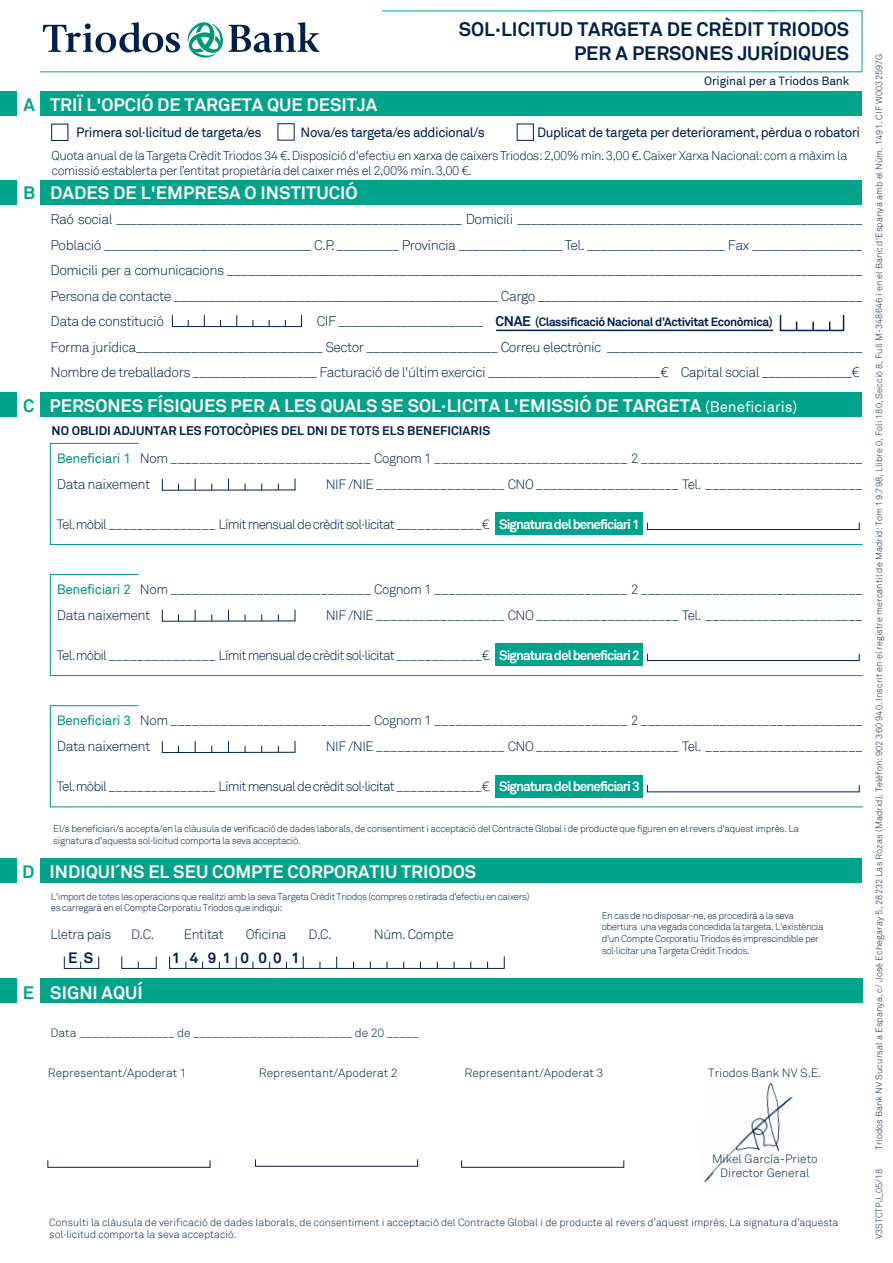
<style>
.page{position:relative;width:893px;height:1263px;background:#fff}
.page>*{position:absolute;margin:0;border:0;box-sizing:border-box;transform-origin:0 0}
.t1{font:700 19.5px/23.4px "Akkurat";color:#00204a;text-align:right}
.t2{font:700 18px "Akkurat";color:#fff}
.t3{font:700 15px "Akkurat";color:#00204a}
.t4{font:300 13.95px/25.5px "Akkurat";letter-spacing:-.035em;color:#00204a;text-align:justify}
.t5{font:300 13.5px "Akkurat";letter-spacing:-.035em;color:#00204a}
.t6{font:300 13.5px "Akkurat";letter-spacing:-.06em;color:#00204a}
.t7{font:13.5px "Akkurat";letter-spacing:-.035em;color:#00204a}
.t8{font:300 13.5px "Akkurat";letter-spacing:-.03em;color:#00204a}
.t9{font:300 12.75px/15.3px "Akkurat";letter-spacing:-.035em;color:#00204a}
.t10{font:700 12.45px "Akkurat";color:#00204a}
.t11{font:300 12px/14.4px "Akkurat";color:#00204a;text-align:center}
.t12{font:700 12px "Akkurat";letter-spacing:-.035em;color:#00204a}
.t13{font:12px "Akkurat";letter-spacing:-.01em;color:#00204a}
.t14{font:300 10.5px/12.6px "Akkurat";color:#00204a}
.t15{font:300 9.75px/11.7px "Akkurat";letter-spacing:-.04em;color:#00204a}
.t16{font:300 9.75px "Akkurat";color:#00204a}
.t17{font:300 9px "Akkurat";letter-spacing:.015em;color:#00204a}
.s1{color:#00a38a}
.s2{font-weight:300;font-size:13.95px}
.s3{font-size:13.95px}
.s4{font-weight:400;font-size:15px}
.s5{font-weight:400;color:#009779}
.s6{font-weight:700;color:#fff}
</style>
<div class="page">
<svg style="left:40px;top:10px;width:823px;height:63px"></svg>
<div style="left:0;top:979px;width:862px;height:24px;background:#00a38a"></div>
<div style="left:0;top:858px;width:862px;height:24px;background:#00a38a"></div>
<div style="left:0;top:392px;width:862px;height:24px;background:#00a38a"></div>
<div style="left:0;top:91px;width:862px;height:24px;background:#00a38a"></div>
<div style="left:0;top:180px;width:862px;height:24px;background:#00a38a"></div>
<div style="left:18px;top:55px;width:22px;height:1184px;background:#fff"></div>
<div style="left:517px;top:124px;width:17px;height:17px;border:1px solid #00204a"></div>
<div style="left:51px;top:124px;width:17px;height:17px;border:1px solid #00204a"></div>
<svg style="left:172px;top:315px;width:130px;height:12px"></svg>
<svg style="left:779px;top:315px;width:66px;height:17px"></svg>
<div style="left:47px;top:1160px;width:163px;height:8px;border:1px solid #00204a"></div>
<div style="left:461px;top:1160px;width:163px;height:8px;border:1px solid #00204a"></div>
<svg style="left:50px;top:443px;width:813px;height:102px"></svg>
<div style="left:647px;top:522px;width:213px;height:8px;border:1px solid #00204a"></div>
<svg style="left:50px;top:574px;width:813px;height:102px"></svg>
<div style="left:647px;top:653px;width:213px;height:8px;border:1px solid #00204a"></div>
<svg style="left:50px;top:705px;width:813px;height:103px"></svg>
<div style="left:162px;top:740px;width:133px;height:13px;border:1px solid #00204a"></div>
<hr style="left:496px;top:330px;width:277px;height:1px;background:#002259">
<div style="left:169px;top:956px;width:336px;height:13px;border:1px solid #00204a"></div>
<svg style="left:336px;top:956px;width:1px;height:12px"></svg>
<svg style="left:303px;top:956px;width:1px;height:12px"></svg>
<svg style="left:236px;top:956px;width:1px;height:12px"></svg>
<div style="left:121px;top:956px;width:36px;height:13px;border:1px solid #00204a"></div>
<div style="left:64px;top:956px;width:35px;height:13px;border:1px solid #00204a"></div>
<img style="left:704px;top:1083px;width:89px;height:100px">
<h1 class="t1" style="left:459px;top:18px;width:392px">SOL·LICITUD TARGETA DE CRÈDIT TRIODOS<br>PER A PERSONES JURÍDIQUES</h1>
<p class="t17" style="left:874px;top:1150px;width:1098px;rotate:-90deg">Triodos Bank NV Sucursal a Espanya, c/ José Echegaray 5, 28232 Las Rozas (Madrid). Telèfon: 902 360 940. Inscrit en el registre mercantil de Madrid: Tom 19.798, Llibre 0, Foli 180, Secció 8, Full M-348646 i en el Banc d'Espanya amb el Núm. 1491. CIF W0032597G</p>
<p class="t13" style="left:708px;top:73px;width:147px">Original per a Triodos Bank</p>
<p class="t13" style="left:704px;top:74px;width:147px">Original per a Triodos Bank</p>
<p class="t2" style="left:24px;top:93px;width:355px"><span class="s1">A</span> TRIÏ L'OPCIÓ DE TARGETA QUE DESITJA</p>
<p class="t9" style="left:52px;top:148px;width:797px">Quota anual de la Targeta Crèdit Triodos 34 €. Disposició d'efectiu en xarxa de caixers Triodos: 2,00% mín. 3,00 €. Caixer Xarxa Nacional: com a màxim la comissió establerta per l’entitat propietària del caixer més el 2,00% mín. 3,00 €.</p>
<p class="t4" style="left:51px;top:207px;width:814px">Raó social __________________________________________________ Domicili __________________________________________________ Població ______________________________ C.P. _________ Província _______________ Tel. ____________________ Fax ________________ Domicili per a comunicacions ____________________________________________________________________________________________ Persona de contacte _______________________________________________ Cargo _______________________________________________ Data de constitució</p>
<p class="t7" style="left:76px;top:124px;width:187px">Primera sol·licitud de targeta/es</p>
<p class="t7" style="left:301px;top:124px;width:186px">Nova/es targeta/es addicional/s</p>
<p class="t7" style="left:537px;top:124px;width:325px">Duplicat de targeta per deteriorament, pèrdua o robatori</p>
<p class="t2" style="left:23px;top:182px;width:336px"><span class="s1">B</span> DADES DE L'EMPRESA O INSTITUCIÓ</p>
<p class="t12" style="left:317px;top:314px;width:457px"><span class="s2">CIF _____________________</span> <span class="s3">CNAE</span> (Classificació Nacional d’Activitat Econòmica)</p>
<p class="t4" style="left:51px;top:334px;width:814px">Forma jurídica___________________________ Sector ___________________ Correu electrònic _____________________________________<br>Nombre de treballadors __________________ Facturació de l'últim exercici _________________________€ Capital social _____________€</p>
<p class="t2" style="left:23px;top:394px;width:775px"><span class="s1">C</span> PERSONES FÍSIQUES PER A LES QUALS SE SOL·LICITA L'EMISSIÓ DE TARGETA <span class="s4">(Beneficiaris)</span></p>
<p class="t10" style="left:52px;top:423px;width:440px">NO OBLIDI ADJUNTAR LES FOTOCÒPIES DEL DNI DE TOTS ELS BENEFICIARIS</p>
<p class="t5" style="left:57px;top:450px;width:807px"><span class="s5">Beneficiari 1</span> Nom ____________________________ Cognom 1 ___________________________ 2 _______________________________</p>
<p class="t4" style="left:57px;top:471px;width:95px">Data naixement</p>
<p class="t5" style="left:326px;top:476px;width:538px">NIF /NIE __________________ CNO ____________________ Tel. ______________________</p>
<p class="t6" style="left:57px;top:516px;width:584px">Tel.mòbil _______________ Límit mensual de crèdit sol·licitat ____________€ <span class="s6">Signatura del beneficiari 1</span></p>
<p class="t5" style="left:57px;top:581px;width:807px"><span class="s5">Beneficiari 2</span> Nom ____________________________ Cognom 1 ___________________________ 2 _______________________________</p>
<p class="t4" style="left:57px;top:602px;width:95px">Data naixement</p>
<p class="t5" style="left:326px;top:607px;width:538px">NIF /NIE __________________ CNO ____________________ Tel. ______________________</p>
<p class="t6" style="left:57px;top:647px;width:584px">Tel.mòbil _______________ Límit mensual de crèdit sol·licitat ____________€ <span class="s6">Signatura del beneficiari 2</span></p>
<p class="t5" style="left:57px;top:713px;width:807px"><span class="s5">Beneficiari 3</span> Nom ____________________________ Cognom 1 ___________________________ 2 _______________________________</p>
<p class="t4" style="left:57px;top:734px;width:95px">Data naixement</p>
<p class="t5" style="left:326px;top:738px;width:538px">NIF /NIE __________________ CNO ____________________ Tel. ______________________</p>
<p class="t6" style="left:57px;top:779px;width:584px">Tel.mòbil _______________ Límit mensual de crèdit sol·licitat ____________€ <span class="s6">Signatura del beneficiari 3</span></p>
<p class="t15" style="left:53px;top:823px;width:747px">El/s beneficiari/s accepta/en la clàusula de verificació de dades laborals, de consentiment i acceptació del Contracte Global i de producte que figuren en el revers d'aquest imprès. La signatura d'aquesta sol·licitud comporta la seva acceptació.</p>
<p class="t2" style="left:22px;top:860px;width:456px"><span class="s1">D</span> INDIQUI´NS EL SEU COMPTE CORPORATIU TRIODOS</p>
<p class="t15" style="left:51px;top:890px;width:480px">L'import de totes les operacions que realitzi amb la seva Targeta Crèdit Triodos (compres o retirada d'efectiu en caixers) es carregarà en el Compte Corporatiu Triodos que indiqui:</p>
<p class="t15" style="left:602px;top:909px;width:223px">En cas de no disposar-ne, es procedirà a la seva obertura una vegada concedida la targeta. L'existència d'un Compte Corporatiu Triodos és imprescindible per sol·licitar una Targeta Crèdit Triodos.</p>
<p class="t8" style="left:51px;top:926px;width:62px">Lletra país</p>
<p class="t6" style="left:131px;top:926px;width:25px">D.C.</p>
<p class="t8" style="left:184px;top:926px;width:41px">Entitat</p>
<p class="t8" style="left:246px;top:926px;width:42px">Oficina</p>
<p class="t6" style="left:308px;top:926px;width:25px">D.C.</p>
<p class="t8" style="left:374px;top:926px;width:81px">Núm. Compte</p>
<p class="t3" style="left:68px;top:948px;width:27px">E S</p>
<p class="t3" style="left:172px;top:948px;width:129px">1 4 9 1 0 0 0 1</p>
<p class="t2" style="left:23px;top:981px;width:122px"><span class="s1">E</span> SIGNI AQUÍ</p>
<p class="t11" style="left:48px;top:1065px;width:140px">Representant/Apoderat 1</p>
<p class="t11" style="left:259px;top:1065px;width:140px">Representant/Apoderat 2</p>
<p class="t11" style="left:465px;top:1065px;width:140px">Representant/Apoderat 3</p>
<p class="t11" style="left:708px;top:1065px;width:115px">Triodos Bank NV S.E.</p>
<p class="t11" style="left:712px;top:1152px;width:107px">Mikel García-Prieto<br>Director General</p>
<p class="t16" style="left:874px;top:1244px;width:95px;rotate:-90deg">V1FSTCTPJCAT_7/12</p>
<p class="t17" style="left:874px;top:1239px;width:72px;rotate:-90deg">V3STCTPJ_05/18</p>
<p class="t14" style="left:49px;top:1216px;width:791px">Consulti la clàusula de verificació de dades laborals, de consentiment i acceptació del Contracte Global i de producte al revers d’aquest imprès. La signatura d’aquesta sol·licitud comporta la seva acceptació.</p>
</div>
